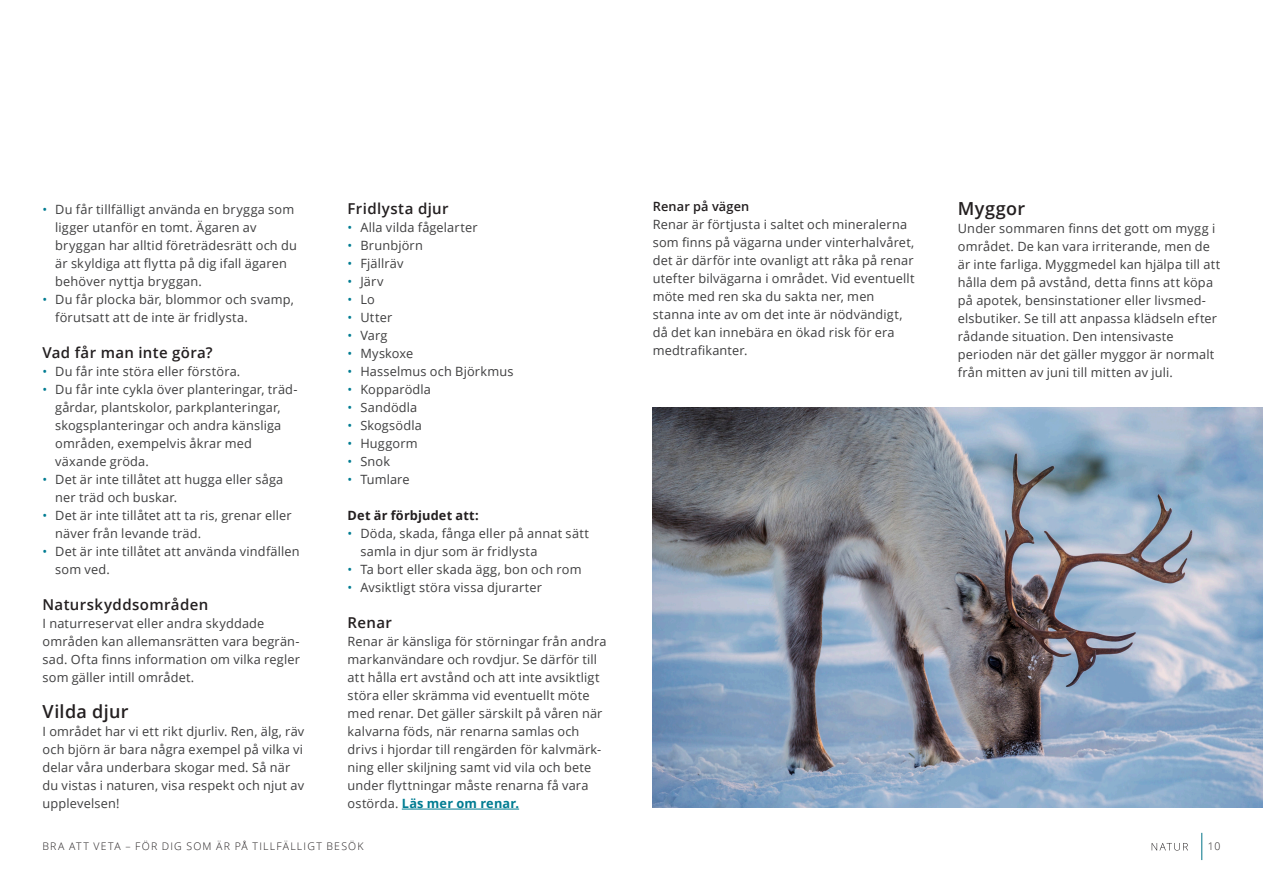
<style>
.page{position:relative;width:1263px;height:893px;background:#fff}
.page>*{position:absolute;margin:0;border:0;box-sizing:border-box;transform-origin:0 0}
.Brödtext{font:600 18px "Open Sans";letter-spacing:.015em;color:#231f20}
.t1{font:600 15px "Open Sans";letter-spacing:.025em;color:#231f20}
.Brödtext-2{font:12.75px/18px "Open Sans";letter-spacing:.015em;color:#3e3e3f}
.Brödtext-3{font:700 12.75px "Open Sans";letter-spacing:.015em;color:#231f20}
.t2{font:600 12.75px "Open Sans";letter-spacing:.01em;color:#231f20}
.t3{font:300 10.5px "Open Sans";letter-spacing:.115em;color:#231f20}
.s1{color:#007c92}
.s2{font-weight:700;color:#007c92}
</style>
<div class="page">
<svg style="left:1201px;top:833px;width:1px;height:27px"></svg>
<svg style="left:1152px;top:843px;width:36px;height:7px"></svg>
<hr style="left:402px;top:809px;width:117px;height:1px;background:#007c92">
<img style="left:653px;top:407px;width:610px;height:401px">
<p class="Brödtext-2" style="left:55px;top:200px;width:243px;text-indent:-13px"><span class="s1">•</span> Du får tillfälligt använda en brygga som ligger utanför en tomt. Ägaren av bryggan har alltid företrädesrätt och du är skyldiga att flytta på dig ifall ägaren behöver nyttja bryggan.</p>
<p class="Brödtext-2" style="left:55px;top:290px;width:240px;text-indent:-13px"><span class="s1">•</span> Du får plocka bär, blommor och svamp, förutsatt att de inte är fridlysta.</p>
<h3 class="t1" style="left:43px;top:343px;width:172px">Vad får man inte göra?</h3>
<p class="Brödtext-2" style="left:43px;top:362px;width:199px"><span class="s1">•</span> Du får inte störa eller förstöra.</p>
<p class="Brödtext-2" style="left:55px;top:380px;width:244px;text-indent:-13px"><span class="s1">•</span> Du får inte cykla över planteringar, träd&shy;gårdar, plantskolor, parkplanteringar, skogsplanteringar och andra känsliga områden, exempelvis åkrar med växande gröda.</p>
<p class="Brödtext-2" style="left:55px;top:470px;width:229px;text-indent:-13px"><span class="s1">•</span> Det är inte tillåtet att hugga eller såga ner träd och buskar.</p>
<p class="Brödtext-2" style="left:55px;top:506px;width:238px;text-indent:-13px"><span class="s1">•</span> Det är inte tillåtet att ta ris, grenar eller näver från levande träd.</p>
<p class="Brödtext-2" style="left:55px;top:542px;width:246px;text-indent:-13px"><span class="s1">•</span> Det är inte tillåtet att använda vindfällen som ved.</p>
<h3 class="t1" style="left:43px;top:595px;width:167px">Naturskyddsområden</h3>
<p class="Brödtext-2" style="left:43px;top:614px;width:259px">I naturreservat eller andra skyddade områden kan allemansrätten vara begrän&shy;sad. Ofta finns information om vilka regler som gäller intill området.</p>
<h2 class="Brödtext" style="left:43px;top:699px;width:88px">Vilda djur</h2>
<p class="Brödtext-2" style="left:43px;top:722px;width:263px">I området har vi ett rikt djurliv. Ren, älg, räv och björn är bara några exempel på vilka vi delar våra underbara skogar med. Så när du vistas i naturen, visa respekt och njut av upplevelsen!</p>
<h3 class="t1" style="left:348px;top:198px;width:102px">Fridlysta djur</h3>
<p class="Brödtext-2" style="left:348px;top:218px;width:131px"><span class="s1">•</span> Alla vilda fågelarter</p>
<p class="Brödtext-2" style="left:348px;top:236px;width:77px"><span class="s1">•</span> Brunbjörn</p>
<p class="Brödtext-2" style="left:348px;top:254px;width:57px"><span class="s1">•</span> Fjällräv</p>
<p class="Brödtext-2" style="left:348px;top:272px;width:37px"><span class="s1">•</span> Järv</p>
<p class="Brödtext-2" style="left:348px;top:290px;width:29px"><span class="s1">•</span> Lo</p>
<p class="Brödtext-2" style="left:348px;top:308px;width:46px"><span class="s1">•</span> Utter</p>
<p class="Brödtext-2" style="left:348px;top:326px;width:41px"><span class="s1">•</span> Varg</p>
<p class="Brödtext-2" style="left:348px;top:344px;width:67px"><span class="s1">•</span> Myskoxe</p>
<p class="Brödtext-2" style="left:348px;top:362px;width:167px"><span class="s1">•</span> Hasselmus och Björkmus</p>
<p class="Brödtext-2" style="left:348px;top:380px;width:85px"><span class="s1">•</span> Kopparödla</p>
<p class="Brödtext-2" style="left:348px;top:398px;width:71px"><span class="s1">•</span> Sandödla</p>
<p class="Brödtext-2" style="left:348px;top:416px;width:76px"><span class="s1">•</span> Skogsödla</p>
<p class="Brödtext-2" style="left:348px;top:434px;width:72px"><span class="s1">•</span> Huggorm</p>
<p class="Brödtext-2" style="left:348px;top:452px;width:44px"><span class="s1">•</span> Snok</p>
<p class="Brödtext-2" style="left:348px;top:470px;width:64px"><span class="s1">•</span> Tumlare</p>
<p class="Brödtext-3" style="left:348px;top:506px;width:133px">Det är förbjudet att:</p>
<p class="Brödtext-2" style="left:360px;top:524px;width:230px;text-indent:-13px"><span class="s1">•</span> Döda, skada, fånga eller på annat sätt samla in djur som är fridlysta</p>
<p class="Brödtext-2" style="left:348px;top:560px;width:235px"><span class="s1">•</span> Ta bort eller skada ägg, bon och rom</p>
<p class="Brödtext-2" style="left:348px;top:578px;width:196px"><span class="s1">•</span> Avsiktligt störa vissa djurarter</p>
<h3 class="t1" style="left:348px;top:612px;width:46px">Renar</h3>
<p class="Brödtext-2" style="left:348px;top:632px;width:260px">Renar är känsliga för störningar från andra markanvändare och rovdjur. Se därför till att hålla ert avstånd och att inte avsiktligt störa eller skrämma vid eventuellt möte med renar. Det gäller särskilt på våren när kalvarna föds, när renarna samlas och drivs i hjordar till rengärden för kalvmärk&shy;ning eller skiljning samt vid vila och bete under flyttningar måste renarna få vara ostörda. <span class="s2">Läs mer om renar.</span></p>
<h4 class="t2" style="left:653px;top:198px;width:98px">Renar på vägen</h4>
<p class="Brödtext-2" style="left:653px;top:215px;width:263px">Renar är förtjusta i saltet och mineralerna som finns på vägarna under vinterhalvåret, det är därför inte ovanligt att råka på renar utefter bilvägarna i området. Vid eventuellt möte med ren ska du sakta ner, men stanna inte av om det inte är nödvändigt, då det kan innebära en ökad risk för era medtrafikanter.</p>
<p class="Brödtext" style="left:958px;top:196px;width:69px">Myggor</p>
<p class="Brödtext-2" style="left:958px;top:219px;width:264px">Under sommaren finns det gott om mygg i området. De kan vara irriterande, men de är inte farliga. Myggmedel kan hjälpa till att</p>
<p class="Brödtext-2" style="left:958px;top:273px;width:261px">hålla dem på avstånd, detta finns att köpa på apotek, bensinstationer eller livsmed&shy;elsbutiker. Se till att anpassa klädseln efter rådande situation. Den intensivaste perioden när det gäller myggor är normalt från mitten av juni till mitten av juli.</p>
<p class="t3" style="left:43px;top:839px;width:323px">BRA ATT VETA – FÖR DIG SOM ÄR PÅ TILLFÄLLIGT BESÖK</p>
<p class="t3" style="left:1208px;top:839px;width:14px">10</p>
</div>
